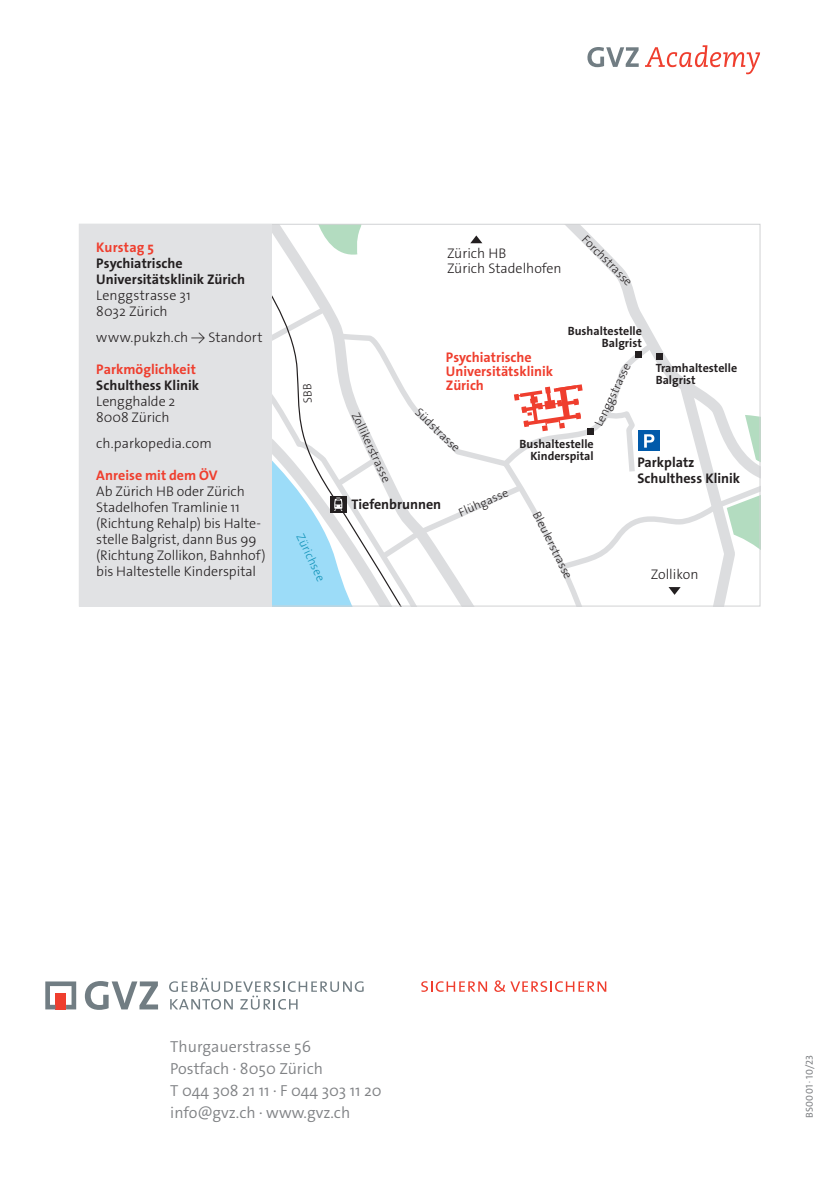
<style>
.page{position:relative;width:840px;height:1191px;background:#fff}
.page>*{position:absolute;margin:0;border:0;box-sizing:border-box;transform-origin:0 0}
.t1{font:16px/22px "The Sans LP4 Se Lig";color:#808285}
.t2{font:14px/16px "The Sans LP3 Lig";letter-spacing:-.005em;color:#231f20}
.t3{font:14px/16px "The Sans LP7 Bld";color:#231f20}
.t4{font:14px/14px "The Sans LP7 Bld";color:#ef3e2e}
.t5{font:12px "The Sans LP3 Lig";color:#231f20}
.t6{font:12px/12px "The Sans LP7 Bld";color:#231f20;text-align:right}
.t7{font:12px "The Sans LP3 Lig";color:#1092b8}
.t8{font:10px "The Sans LP5 Plain";letter-spacing:.015em;color:#808285}
</style>
<div class="page">
<svg style="left:45px;top:981px;width:31px;height:28px"></svg>
<svg style="left:169px;top:977px;width:194px;height:32px"></svg>
<svg style="left:85px;top:981px;width:73px;height:29px"></svg>
<svg style="left:421px;top:981px;width:66px;height:11px"></svg>
<svg style="left:494px;top:980px;width:112px;height:12px"></svg>
<svg style="left:587px;top:47px;width:51px;height:20px"></svg>
<svg style="left:645px;top:45px;width:114px;height:29px"></svg>
<svg style="left:566px;top:226px;width:71px;height:75px"></svg>
<svg style="left:272px;top:226px;width:211px;height:46px"></svg>
<svg style="left:308px;top:226px;width:57px;height:34px"></svg>
<svg style="left:272px;top:272px;width:56px;height:29px"></svg>
<svg style="left:470px;top:235px;width:12px;height:8px"></svg>
<div style="left:79px;top:224px;width:193px;height:382px;background:#e1e2e4"></div>
<svg style="left:272px;top:301px;width:487px;height:305px"></svg>
<p class="t4" style="left:96px;top:240px;width:59px">Kurstag 5</p>
<p class="t3" style="left:96px;top:255px;width:150px">Psychiatrische<br>Universitätsklinik Zürich</p>
<p class="t2" style="left:96px;top:287px;width:96px">Lenggstrasse 31<br>8032 Zürich</p>
<p class="t2" style="left:96px;top:329px;width:168px">www.pukzh.ch → Standort</p>
<p class="t4" style="left:96px;top:362px;width:101px">Parkmöglichkeit</p>
<p class="t3" style="left:96px;top:377px;width:104px">Schulthess Klinik</p>
<p class="t2" style="left:96px;top:393px;width:80px">Lengghalde 2<br>8008 Zürich</p>
<p class="t2" style="left:96px;top:435px;width:117px">ch.parkopedia.com</p>
<p class="t4" style="left:96px;top:468px;width:123px">Anreise mit dem ÖV</p>
<p class="t2" style="left:96px;top:483px;width:171px">Ab Zürich HB oder Zürich<br>Stadelhofen Tramlinie 11 (Richtung Rehalp) bis Halte&shy;stelle Balgrist, dann Bus 99 (Richtung Zollikon, Bahnhof) bis Haltestelle Kinderspital</p>
<p class="t7" style="left:307px;top:531px;width:52px;rotate:65deg">Zürichsee</p>
<p class="t2" style="left:447px;top:246px;width:116px;line-height:15px">Zürich HB<br>Zürich Stadelhofen</p>
<p class="t5" style="left:589px;top:232px;width:67px;rotate:45deg">Forchstrasse</p>
<p class="t6" style="left:567px;top:325px;width:76px">Bushaltestelle<br>Balgrist</p>
<p class="t4" style="left:445px;top:350px;width:109px">Psychiatrische<br>Universitätsklinik<br>Zürich</p>
<p class="t6" style="left:655px;top:362px;width:83px;text-align:left">Tramhaltestelle<br>Balgrist</p>
<p class="t5" style="left:590px;top:422px;width:70px;rotate:-64deg">Lenggstrasse</p>
<p class="t5" style="left:422px;top:404px;width:58px;rotate:44deg">Südstrasse</p>
<p class="t5" style="left:456px;top:506px;width:54px;rotate:-23deg">Flühgasse</p>
<p class="t5" style="left:362px;top:409px;width:77px;rotate:65deg">Zollikerstrasse</p>
<p class="t6" style="left:519px;top:438px;width:76px">Bushaltestelle<br>Kinderspital</p>
<p class="t3" style="left:637px;top:454px;width:104px">Parkplatz<br>Schulthess Klinik</p>
<p class="t3" style="left:351px;top:497px;width:91px">Tiefenbrunnen</p>
<p class="t5" style="left:542px;top:508px;width:75px;rotate:63deg">Bleulerstrasse</p>
<p class="t2" style="left:650px;top:567px;width:49px">Zollikon</p>
<p class="t1" style="left:170px;top:1035px;width:213px">Thurgauerstrasse 56<br>Postfach · 8050 Zürich<br>T 044 308 21 11 · F 044 303 11 20 info@gvz.ch · www.gvz.ch</p>
<p class="t8" style="left:802px;top:1117px;width:64px;rotate:-90deg">BS0001 . 10/23</p>
</div>
